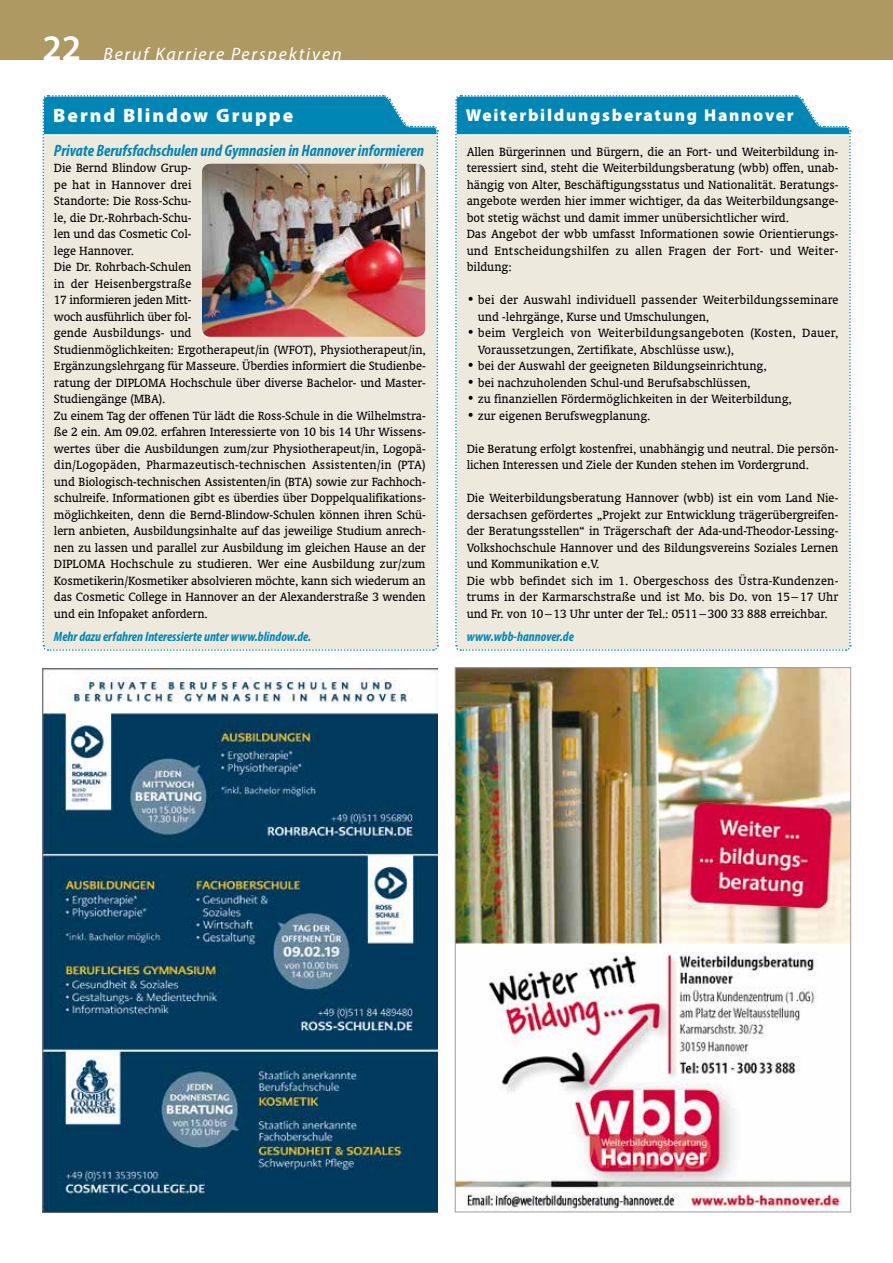
<style>
.page{position:relative;width:893px;height:1263px;background:#fff}
.page>*{position:absolute;margin:0;border:0;box-sizing:border-box;transform-origin:0 0}
.t1{font:900 19.5px "Myriad Pro";letter-spacing:.1em;color:#fff}
.t2{font:italic 18px "Myriad Pro";letter-spacing:.1em;color:#fff}
.t3{font:900 17.25px "Myriad Pro";letter-spacing:.1em;color:#fff}
.t4{font:italic 700 condensed 16.5px "Myriad Pro";color:#0086b4}
.t5{font:13.5px/16.5px "Oranda BT";color:#000}
.t6{font:13.5px/16.5px "Oranda BT";letter-spacing:.02em;color:#000}
.t7{font:italic 700 condensed 13.5px "Myriad Pro";color:#0086b4}
.s1{font-weight:600;font-style:normal;font-size:36px}
</style>
<div class="page">
<div style="left:0;top:0;width:893px;height:60px;background:#ae9962"></div>
<svg style="left:42px;top:95px;width:397px;height:556px;background:#dbe1da"></svg>
<img style="left:43px;top:668px;width:395px;height:544px">
<img style="left:202px;top:164px;width:223px;height:173px">
<svg style="left:455px;top:95px;width:397px;height:556px;background:#dee2da"></svg>
<img style="left:457px;top:669px;width:392px;height:541px">
<h2 class="t2" style="left:43px;top:43px;width:301px"><span class="s1">22</span> Beruf Karriere Perspektiven</h2>
<h1 class="t1" style="left:53px;top:103px;width:242px">Bernd Blindow Gruppe</h1>
<p class="t4" style="left:54px;top:140px;width:372px">Private Berufsfachschulen und Gymnasien in Hannover informieren</p>
<p class="t5" style="left:54px;top:160px;width:373px">Die Bernd Blindow Grup-<br>pe hat in Hannover drei<br>Standorte: Die Ross-Schu-<br>le, die Dr.-Rohrbach-Schu-<br>len und das Cosmetic Col-<br>lege Hannover.<br>Die Dr. Rohrbach-Schulen<br>in der Heisenbergstraße<br>17 informieren jeden Mitt-<br>woch ausführlich über fol-<br>gende Ausbildungs- und<br>Studienmöglichkeiten: Ergotherapeut/in (WFOT), Physiotherapeut/in, Ergänzungslehrgang für Masseure. Überdies informiert die Studienbe&shy;ratung der DIPLOMA Hochschule über diverse Bachelor- und Master-Studiengänge (MBA).<br>Zu einem Tag der offenen Tür lädt die Ross-Schule in die Wilhelmstra&shy;ße 2 ein. Am 09.02. erfahren Interessierte von 10 bis 14 Uhr Wissens&shy;wertes über die Ausbildungen zum/zur Physiotherapeut/in, Logopä&shy;din/Logopäden, Pharmazeutisch-technischen Assistenten/in (PTA) und Biologisch-technischen Assistenten/in (BTA) sowie zur Fachhoch&shy;schulreife. Informationen gibt es überdies über Doppelqualifikations&shy;möglichkeiten, denn die Bernd-Blindow-Schulen können ihren Schü&shy;lern anbieten, Ausbildungsinhalte auf das jeweilige Studium anrech&shy;nen zu lassen und parallel zur Ausbildung im gleichen Hause an der DIPLOMA Hochschule zu studieren. Wer eine Ausbildung zur/zum Kosmetikerin/Kosmetiker absolvieren möchte, kann sich wiederum an das Cosmetic College in Hannover an der Alexanderstraße 3 wenden und ein Infopaket anfordern.</p>
<p class="t7" style="left:54px;top:628px;width:259px">Mehr dazu erfahren Interessierte unter www.blindow.de.</p>
<p class="t3" style="left:466px;top:103px;width:330px">Weiterbildungsberatung Hannover</p>
<p class="t5" style="left:467px;top:143px;width:373px">Allen Bürgerinnen und Bürgern, die an Fort- und Weiterbildung in&shy;teressiert sind, steht die Weiterbildungsberatung (wbb) offen, unab&shy;hängig von Alter, Beschäftigungsstatus und Nationalität. Beratungs&shy;angebote werden hier immer wichtiger, da das Weiterbildungsange&shy;bot stetig wächst und damit immer unübersichtlicher wird.<br>Das Angebot der wbb umfasst Informationen sowie Orientierungs&shy;und Entscheidungshilfen zu allen Fragen der Fort- und Weiter&shy;bildung:</p>
<p class="t5" style="left:478px;top:292px;width:362px;text-indent:-11px">• bei der Auswahl individuell passender Weiterbildungsseminare und -lehrgänge, Kurse und Umschulungen,</p>
<p class="t6" style="left:478px;top:325px;width:362px;text-indent:-11px">• beim Vergleich von Weiterbildungsangeboten (Kosten, Dauer,<br>Voraussetzungen, Zertifikate, Abschlüsse usw.),</p>
<p class="t5" style="left:467px;top:358px;width:301px">• bei der Auswahl der geeigneten Bildungseinrichtung,</p>
<p class="t5" style="left:467px;top:374px;width:285px">• bei nachzuholenden Schul-und Berufsabschlüssen,</p>
<p class="t5" style="left:467px;top:391px;width:327px">• zu finanziellen Fördermöglichkeiten in der Weiterbildung,</p>
<p class="t5" style="left:467px;top:407px;width:185px">• zur eigenen Berufswegplanung.</p>
<p class="t5" style="left:467px;top:440px;width:373px">Die Beratung erfolgt kostenfrei, unabhängig und neutral. Die persön&shy;lichen Interessen und Ziele der Kunden stehen im Vordergrund.</p>
<p class="t5" style="left:467px;top:490px;width:373px">Die Weiterbildungsberatung Hannover (wbb) ist ein vom Land Nie&shy;dersachsen gefördertes „Projekt zur Entwicklung trägerübergreifen&shy;der Beratungsstellen“ in Trägerschaft der Ada-und-Theodor-Lessing-Volkshochschule Hannover und des Bildungsvereins Soziales Lernen und Kommunikation e.V.<br>Die wbb befindet sich im 1. Obergeschoss des Üstra-Kundenzen&shy;trums in der Karmarschstraße und ist Mo. bis Do. von 15– 17 Uhr und Fr. von 10 –13 Uhr unter der Tel.: 0511–300 33 888 erreichbar.</p>
<p class="t7" style="left:467px;top:628px;width:109px">www.wbb-hannover.de</p>
</div>
